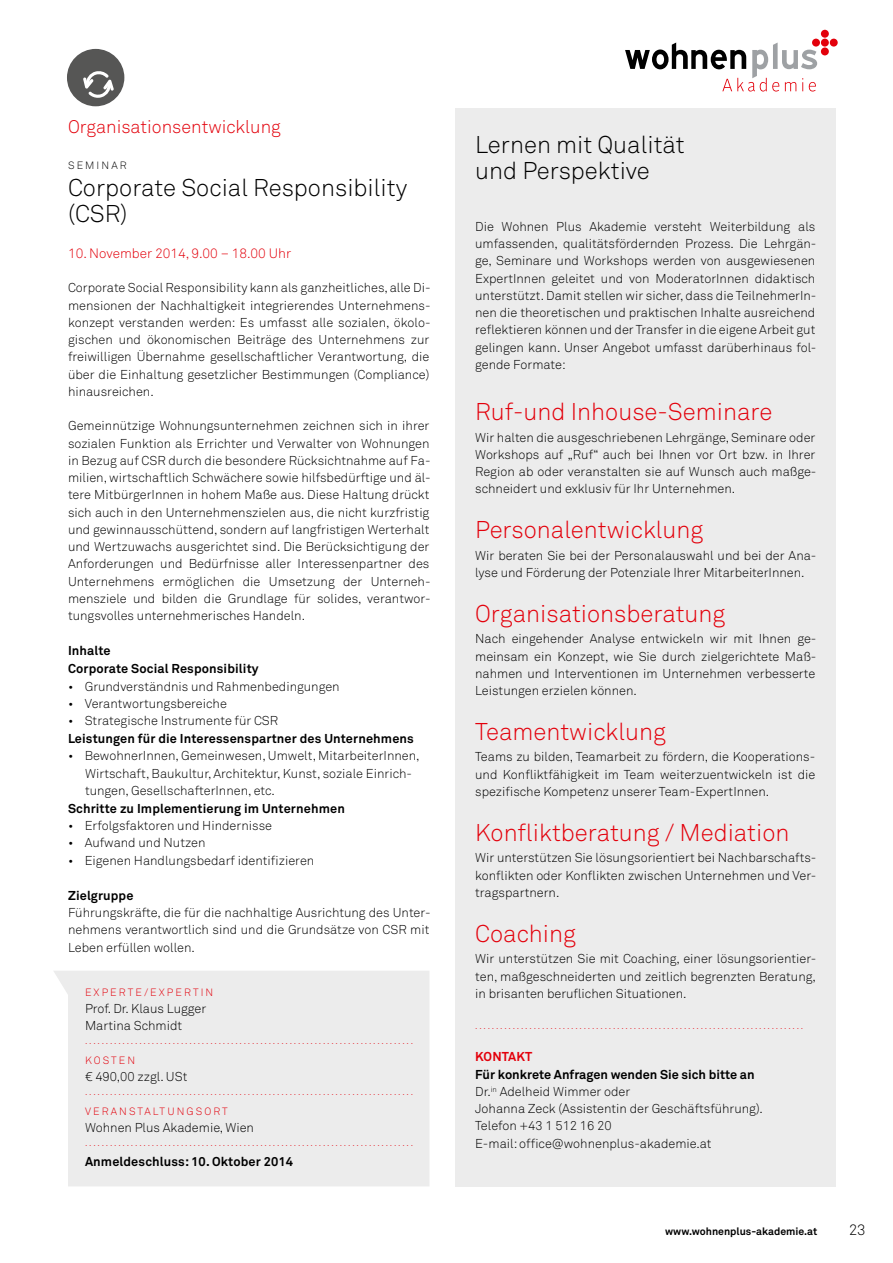
<style>
.page{position:relative;width:893px;height:1263px;background:#fff}
.page>*{position:absolute;margin:0;border:0;box-sizing:border-box;transform-origin:0 0}
.t1{font:300 24px "Akkurat";color:#e3000b}
.t2{font:300 24px/25.5px "Akkurat";color:#000}
.t3{font:300 18px "Akkurat";color:#e3000b}
.t4{font:300 15px "Akkurat";color:#000}
.t5{font:300 13.5px "Akkurat";color:#e3000b}
.t6{font:300 12.75px/17.2px "Akkurat";color:#000;text-align:justify}
.t7{font:700 12.75px/18px "Akkurat";letter-spacing:.01em;color:#000}
.t8{font:700 12.75px "Akkurat";letter-spacing:.01em;color:#e3000b}
.t9{font:300 10.5px "Akkurat";letter-spacing:.2em;color:#e3000b}
.t10{font:700 10.5px "Akkurat";color:#000}
.t11{font:300 10.5px "Akkurat";letter-spacing:.2em;color:#000}
.t12{font:300 9px "Akkurat";color:#e3000b}
.s1{font-weight:700}
</style>
<div class="page">
<div style="left:455px;top:108px;width:381px;height:1078px;background:#ececec"></div>
<div style="left:821px;top:39px;width:8px;height:8px;background:#e3000b;border-radius:50%"></div>
<div style="left:812px;top:39px;width:8px;height:8px;background:#e3000b;border-radius:50%"></div>
<div style="left:830px;top:39px;width:8px;height:8px;background:#e3000b;border-radius:50%"></div>
<div style="left:821px;top:47px;width:8px;height:8px;background:#e3000b;border-radius:50%"></div>
<div style="left:821px;top:30px;width:8px;height:8px;background:#e3000b;border-radius:50%"></div>
<svg style="left:625px;top:43px;width:192px;height:49px"></svg>
<div style="left:54px;top:971px;width:375px;height:215px;background:#ececec"></div>
<div style="left:67px;top:49px;width:57px;height:57px;background:#565655;border-radius:50%"></div>
<svg style="left:83px;top:71px;width:31px;height:27px"></svg>
<h2 class="t3" style="left:68px;top:116px;width:214px">Organisationsentwicklung</h2>
<p class="t11" style="left:68px;top:159px;width:60px">SEMINAR</p>
<h1 class="t2" style="left:68px;top:176px;width:341px">Corporate Social Responsibility (CSR)</h1>
<p class="t5" style="left:68px;top:245px;width:225px">10. November 2014, 9.00 – 18.00 Uhr</p>
<p class="t6" style="left:68px;top:279px;width:364px">Corporate Social Responsibility kann als ganzheitliches, alle Di&shy;mensionen der Nachhaltigkeit integrierendes Unternehmens&shy;konzept verstanden werden: Es umfasst alle sozialen, ökolo&shy;gischen und ökonomischen Beiträge des Unternehmens zur freiwilligen Übernahme gesellschaftlicher Verantwortung, die über die Einhaltung gesetzlicher Bestimmungen (Compliance) hinausreichen.</p>
<p class="t6" style="left:68px;top:417px;width:364px">Gemeinnützige Wohnungsunternehmen zeichnen sich in ihrer sozialen Funktion als Errichter und Verwalter von Wohnungen in Bezug auf CSR durch die besondere Rücksichtnahme auf Fa&shy;milien, wirtschaftlich Schwächere sowie hilfsbedürftige und äl&shy;tere MitbürgerInnen in hohem Maße aus. Diese Haltung drückt sich auch in den Unternehmenszielen aus, die nicht kurzfristig und gewinnausschüttend, sondern auf langfristigen Werterhalt und Wertzuwachs ausgerichtet sind. Die Berücksichtigung der Anforderungen und Bedürfnisse aller Interessenpartner des Unternehmens ermöglichen die Umsetzung der Unterneh&shy;mensziele und bilden die Grundlage für solides, verantwor&shy;tungsvolles unternehmerisches Handeln.</p>
<p class="t7" style="left:68px;top:642px;width:192px">Inhalte<br>Corporate Social Responsibility</p>
<p class="t6" style="left:68px;top:678px;width:273px">• Grundverständnis und Rahmenbedingungen</p>
<p class="t6" style="left:68px;top:695px;width:160px">• Verantwortungsbereiche</p>
<p class="t6" style="left:68px;top:712px;width:212px">• Strategische Instrumente für CSR</p>
<p class="t7" style="left:68px;top:730px;width:347px">Leistungen für die Interessenspartner des Unternehmens</p>
<p class="t6" style="left:85px;top:747px;width:336px;text-align:left;text-indent:-17px">• BewohnerInnen, Gemeinwesen, Umwelt, MitarbeiterInnen,<br>Wirtschaft, Baukultur, Architektur, Kunst, soziale Einrich&shy;tungen, GesellschafterInnen, etc.</p>
<p class="t7" style="left:68px;top:799px;width:278px">Schritte zu Implementierung im Unternehmen</p>
<p class="t6" style="left:68px;top:817px;width:206px">• Erfolgsfaktoren und Hindernisse</p>
<p class="t6" style="left:68px;top:834px;width:139px">• Aufwand und Nutzen</p>
<p class="t6" style="left:68px;top:852px;width:248px">• Eigenen Handlungsbedarf identifizieren</p>
<p class="t7" style="left:68px;top:886px;width:67px">Zielgruppe</p>
<p class="t6" style="left:68px;top:904px;width:364px">Führungskräfte, die für die nachhaltige Ausrichtung des Unter&shy;nehmens verantwortlich sind und die Grundsätze von CSR mit Leben erfüllen wollen.</p>
<p class="t9" style="left:85px;top:986px;width:18px">Experte</p>
<p class="t9" style="left:144px;top:986px;width:24px">/Expertin</p>
<p class="t6" style="left:85px;top:1000px;width:123px">Prof. Dr. Klaus Lugger<br>Martina Schmidt</p>
<p class="t12" style="left:85px;top:1035px;width:330px">...............................................................................</p>
<p class="t9" style="left:85px;top:1054px;width:52px">KOSTEN</p>
<p class="t6" style="left:85px;top:1068px;width:104px">€ 490,00 zzgl. USt</p>
<p class="t12" style="left:85px;top:1086px;width:330px">...............................................................................</p>
<p class="t9" style="left:85px;top:1105px;width:144px">VERANSTALTUNGSORT</p>
<p class="t6" style="left:85px;top:1119px;width:171px">Wohnen Plus Akademie, Wien</p>
<p class="t12" style="left:85px;top:1137px;width:330px">...............................................................................</p>
<p class="t7" style="left:85px;top:1152px;width:210px">Anmeldeschluss: 10. Oktober 2014</p>
<h1 class="t2" style="left:475px;top:133px;width:211px">Lernen mit Qualität und Perspektive</h1>
<p class="t6" style="left:475px;top:218px;width:343px">Die Wohnen Plus Akademie versteht Weiterbildung als umfassenden, qualitätsfördernden Prozess. Die Lehrgän&shy;ge, Seminare und Workshops werden von ausgewiesenen ExpertInnen geleitet und von ModeratorInnen didaktisch unterstützt. Damit stellen wir sicher, dass die TeilnehmerIn&shy;nen die theoretischen und praktischen Inhalte ausreichend reflektieren können und der Transfer in die eigene Arbeit gut gelingen kann. Unser Angebot umfasst darüberhinaus fol&shy;gende Formate:</p>
<h1 class="t1" style="left:475px;top:397px;width:299px">Ruf-und Inhouse-Seminare</h1>
<p class="t6" style="left:475px;top:429px;width:343px">Wir halten die ausgeschriebenen Lehrgänge, Seminare oder Workshops auf „Ruf“ auch bei Ihnen vor Ort bzw. in Ihrer Region ab oder veranstalten sie auf Wunsch auch maßge&shy;schneidert und exklusiv für Ihr Unternehmen.</p>
<h1 class="t1" style="left:475px;top:516px;width:230px">Personalentwicklung</h1>
<p class="t6" style="left:475px;top:547px;width:343px">Wir beraten Sie bei der Personalauswahl und bei der Ana&shy;lyse und Förderung der Potenziale Ihrer MitarbeiterInnen.</p>
<h1 class="t1" style="left:475px;top:599px;width:252px">Organisationsberatung</h1>
<p class="t6" style="left:475px;top:630px;width:343px">Nach eingehender Analyse entwickeln wir mit Ihnen ge&shy;meinsam ein Konzept, wie Sie durch zielgerichtete Maß&shy;nahmen und Interventionen im Unternehmen verbesserte Leistungen erzielen können.</p>
<h1 class="t1" style="left:475px;top:717px;width:192px">Teamentwicklung</h1>
<p class="t6" style="left:475px;top:749px;width:342px">Teams zu bilden, Teamarbeit zu fördern, die Kooperations&shy;und Konfliktfähigkeit im Team weiterzuentwickeln ist die spezifische Kompetenz unserer Team-ExpertInnen.</p>
<h1 class="t1" style="left:475px;top:818px;width:316px">Konfliktberatung / Mediation</h1>
<p class="t6" style="left:475px;top:849px;width:343px">Wir unterstützen Sie lösungsorientiert bei Nachbarschafts&shy;konflikten oder Konflikten zwischen Unternehmen und Ver&shy;tragspartnern.</p>
<h1 class="t1" style="left:475px;top:919px;width:102px">Coaching</h1>
<p class="t6" style="left:475px;top:950px;width:343px">Wir unterstützen Sie mit Coaching, einer lösungsorientier&shy;ten, maßgeschneiderten und zeitlich begrenzten Beratung, in brisanten beruflichen Situationen.</p>
<p class="t12" style="left:475px;top:1020px;width:330px">...............................................................................</p>
<p class="t8" style="left:475px;top:1049px;width:59px">KONTAKT</p>
<p class="t6" style="left:475px;top:1066px;width:289px;text-align:left"><span class="s1">Für konkrete Anfragen wenden Sie sich bitte an </span>Dr.<sup>in</sup> Adelheid Wimmer oder<br>Johanna Zeck (Assistentin der Geschäftsführung).<br>Telefon +43 1 512 16 20<br>E-mail: office@wohnenplus-akademie.at</p>
<p class="t10" style="left:665px;top:1224px;width:154px">www.wohnenplus-akademie.at</p>
<p class="t4" style="left:849px;top:1221px;width:19px">23</p>
</div>
